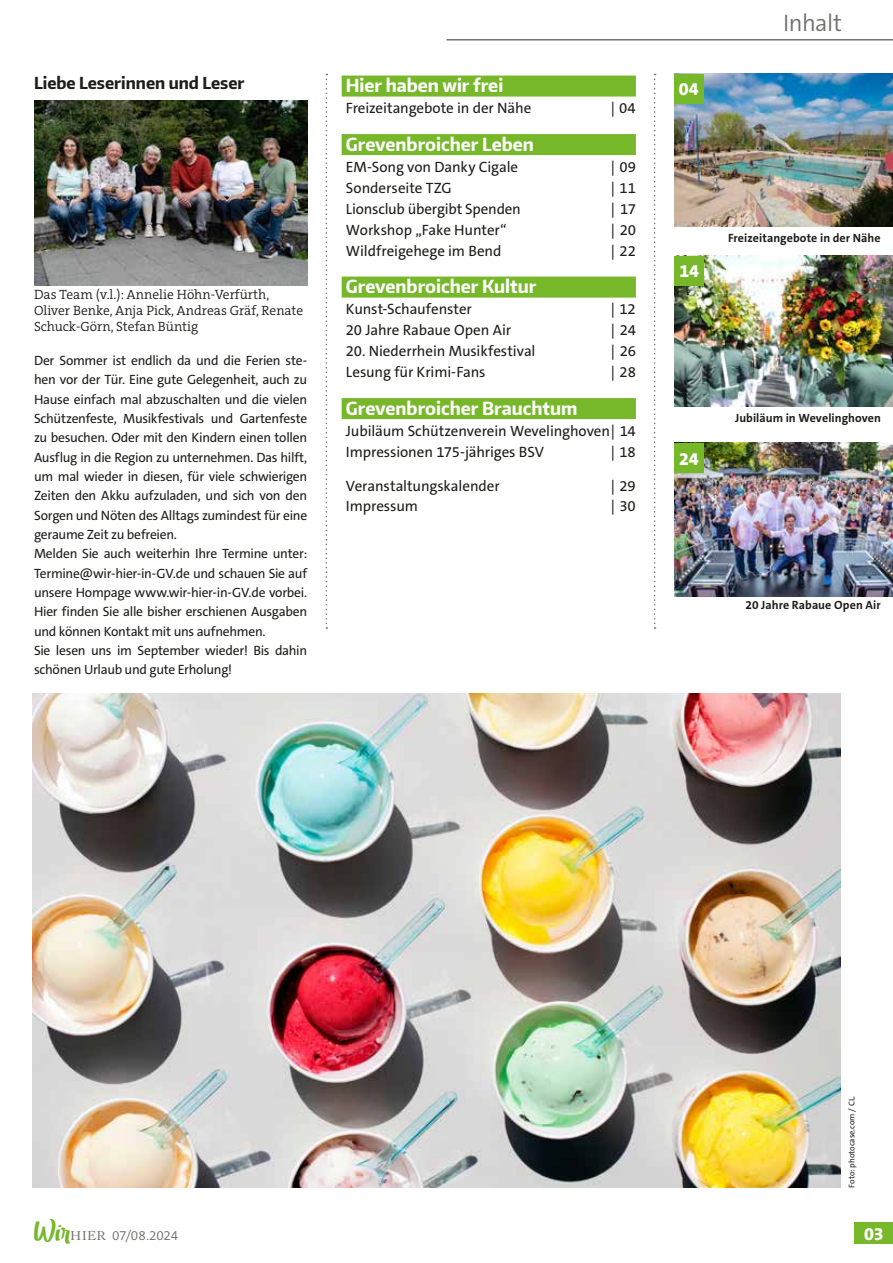
<style>
.page{position:relative;width:893px;height:1263px;background:#fff}
.page>*{position:absolute;margin:0;border:0;box-sizing:border-box;transform-origin:0 0}
.t1{font:300 24px "The Sans C5";letter-spacing:-.03em;color:#70706f}
.t2{font:700 18px "Encode Sans Narrow";color:#fff}
.t3{font:800 18px "The Sans C5";letter-spacing:-.005em;color:#fff}
.t4{font:700 16.5px "Encode Sans Narrow";color:#1d1d1b}
.t5{font:15px/21px "The Sans C5";letter-spacing:-.01em;color:#1d1d1b}
.t6{font:13.5px/19.4px "The Sans C5";letter-spacing:-.02em;color:#1d1d1b}
.t7{font:300 13.5px/16.2px "The Serif C5";color:#1d1d1b}
.t8{font:300 13.5px "The Sans C5";letter-spacing:-.02em;color:#70706f}
.t9{font:700 12px "The Sans C5";letter-spacing:.005em;color:#1d1d1b}
.t10{font:8.25px "The Sans C5";color:#1d1d1b}
.s1{font-family:"Cochin";font-weight:400}
</style>
<div class="page">
<hr style="left:446px;top:39px;width:447px;height:2px;background:#70706f">
<div style="left:855px;top:1222px;width:38px;height:22px;background:#76b82a"></div>
<img style="left:674px;top:443px;width:219px;height:153px">
<svg style="left:654px;top:74px;width:2px;height:555px"></svg>
<img style="left:674px;top:74px;width:219px;height:153px">
<div style="left:674px;top:74px;width:30px;height:30px;background:#76b82a"></div>
<div style="left:674px;top:443px;width:30px;height:30px;background:#76b82a"></div>
<svg style="left:326px;top:74px;width:1px;height:555px"></svg>
<div style="left:342px;top:76px;width:294px;height:21px;background:#76b82a"></div>
<div style="left:342px;top:134px;width:294px;height:21px;background:#76b82a"></div>
<div style="left:342px;top:277px;width:294px;height:21px;background:#76b82a"></div>
<div style="left:342px;top:398px;width:294px;height:21px;background:#76b82a"></div>
<img style="left:34px;top:101px;width:273px;height:185px">
<img style="left:674px;top:256px;width:219px;height:150px">
<div style="left:674px;top:256px;width:30px;height:30px;background:#76b82a"></div>
<img style="left:33px;top:694px;width:808px;height:493px">
<p class="t4" style="left:34px;top:72px;width:212px">Liebe Leserinnen und Leser</p>
<p class="t7" style="left:34px;top:286px;width:271px">Das Team (v.l.): Annelie Höhn-Verfürth,<br>Oliver Benke, Anja Pick, Andreas Gräf, Renate<br>Schuck-Görn, Stefan Büntig</p>
<p class="t6" style="left:34px;top:351px;width:275px">Der Sommer ist endlich da und die Ferien ste&shy;hen vor der Tür. Eine gute Gelegenheit, auch zu Hause einfach mal abzuschalten und die vielen Schützenfeste, Musikfestivals und Gartenfeste zu besuchen. Oder mit den Kindern einen tollen Ausflug in die Region zu unternehmen. Das hilft, um mal wieder in diesen, für viele schwierigen Zeiten den Akku aufzuladen, und sich von den Sorgen und Nöten des Alltags zumindest für eine geraume Zeit zu befreien.<br>Melden Sie auch weiterhin Ihre Termine unter:<br>Termine@wir-hier-in-GV.de und schauen Sie auf unsere Hompage www.wir-hier-in-GV.de vorbei.<br>Hier finden Sie alle bisher erschienen Ausgaben und können Kontakt mit uns aufnehmen.<br>Sie lesen uns im September wieder! Bis dahin schönen Urlaub und gute Erholung!</p>
<h2 class="t2" style="left:346px;top:74px;width:159px">Hier haben wir frei</h2>
<p class="t5" style="left:346px;top:98px;width:187px">Freizeitangebote in der Nähe</p>
<p class="t5" style="left:611px;top:98px;width:27px">| 04</p>
<h2 class="t2" style="left:346px;top:132px;width:189px">Grevenbroicher Leben</h2>
<p class="t5" style="left:346px;top:156px;width:174px">EM-Song von Danky Cigale</p>
<p class="t5" style="left:611px;top:156px;width:27px">| 09</p>
<p class="t5" style="left:346px;top:177px;width:107px">Sonderseite TZG</p>
<p class="t5" style="left:611px;top:177px;width:27px">| 11</p>
<p class="t5" style="left:346px;top:198px;width:176px">Lionsclub übergibt Spenden</p>
<p class="t5" style="left:611px;top:198px;width:27px">| 17</p>
<p class="t5" style="left:346px;top:219px;width:162px">Workshop „Fake Hunter“</p>
<p class="t5" style="left:611px;top:219px;width:27px">| 20</p>
<p class="t5" style="left:346px;top:240px;width:157px">Wildfreigehege im Bend</p>
<p class="t5" style="left:611px;top:240px;width:27px">| 22</p>
<h2 class="t2" style="left:346px;top:275px;width:192px">Grevenbroicher Kultur</h2>
<p class="t5" style="left:346px;top:299px;width:128px">Kunst-Schaufenster</p>
<p class="t5" style="left:611px;top:299px;width:27px">| 12</p>
<p class="t5" style="left:346px;top:320px;width:167px">20 Jahre Rabaue Open Air</p>
<p class="t5" style="left:611px;top:320px;width:27px">| 24</p>
<p class="t5" style="left:346px;top:341px;width:191px">20. Niederrhein Musikfestival</p>
<p class="t5" style="left:611px;top:341px;width:27px">| 26</p>
<p class="t5" style="left:346px;top:362px;width:141px">Lesung für Krimi-Fans</p>
<p class="t5" style="left:611px;top:362px;width:27px">| 28</p>
<h2 class="t2" style="left:346px;top:396px;width:233px">Grevenbroicher Brauchtum</h2>
<p class="t5" style="left:346px;top:420px;width:291px">Jubiläum Schützenverein Wevelinghoven| 14<br>Impressionen 175-jähriges BSV</p>
<p class="t5" style="left:611px;top:441px;width:27px">| 18</p>
<p class="t5" style="left:346px;top:476px;width:155px">Veranstaltungskalender</p>
<p class="t5" style="left:611px;top:476px;width:27px">| 29</p>
<p class="t5" style="left:346px;top:495px;width:74px">Impressum</p>
<p class="t5" style="left:611px;top:495px;width:27px">| 30</p>
<h2 class="t3" style="left:679px;top:78px;width:21px">04</h2>
<h1 class="t1" style="left:783px;top:8px;width:60px">Inhalt</h1>
<h2 class="t3" style="left:679px;top:260px;width:21px">14</h2>
<p class="t9" style="left:728px;top:230px;width:154px">Freizeitangebote in der Nähe</p>
<h2 class="t3" style="left:679px;top:447px;width:21px">24</h2>
<p class="t9" style="left:735px;top:410px;width:147px">Jubiläum in Wevelinghoven</p>
<p class="t9" style="left:745px;top:597px;width:137px">20 Jahre Rabaue Open Air</p>
<p class="t10" style="left:846px;top:1187px;width:93px;rotate:-90deg">Foto: photocase.com / CL.</p>
<p class="t8" style="left:34px;top:1226px;width:146px"><sup>Wir</sup><span class="s1">HIER</span> 07/08.2024</p>
<h2 class="t3" style="left:864px;top:1222px;width:21px">03</h2>
</div>
